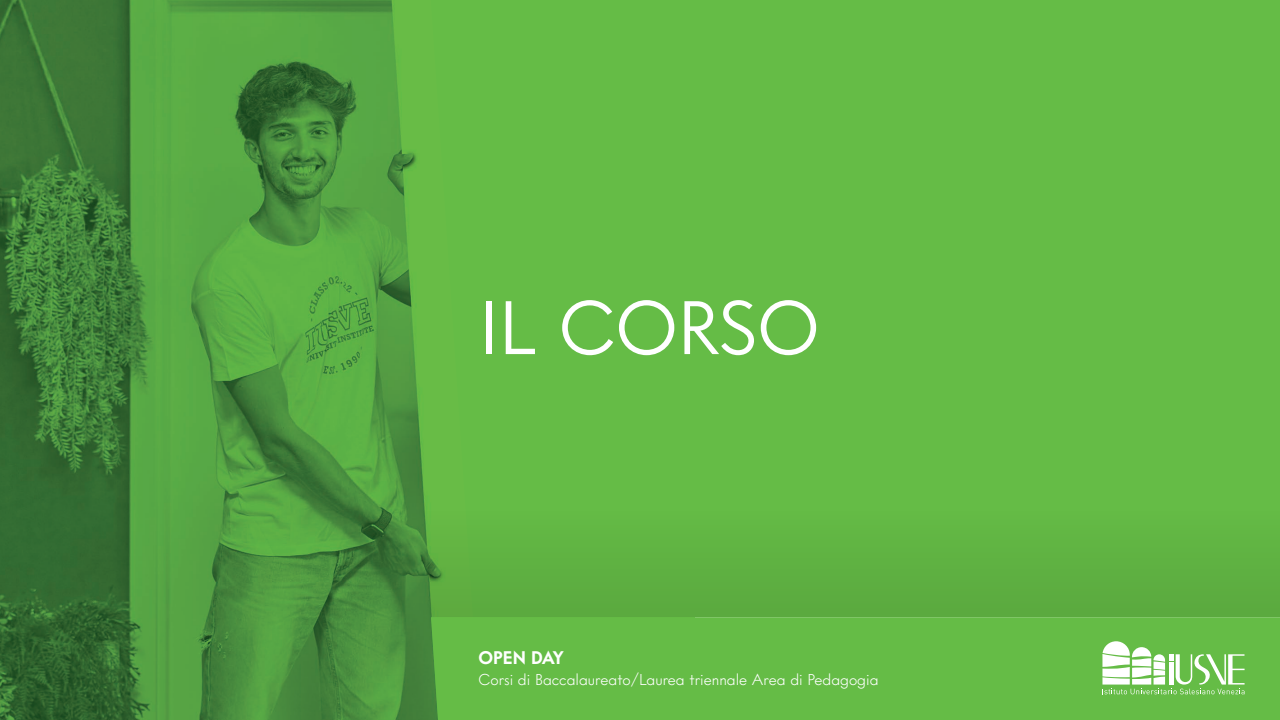
<style>
.page{position:relative;width:1280px;height:720px;background:#fff}
.page>*{position:absolute;margin:0;border:0;box-sizing:border-box;transform-origin:0 0}
.t1{font:75px "Intervogue";color:#fff}
.t2{font:700 17.88px "Intervogue";color:#fff}
.t3{font:300 15.62px "Intervogue";color:#fff}
</style>
<div class="page">
<img style="left:0;top:0;width:431px;height:720px">
<div style="left:431px;top:0;width:849px;height:482px;background:#65bc46"></div>
<svg style="left:422px;top:482px;width:858px;height:135px;background:#60b342"></svg>
<div style="left:431px;top:617px;width:849px;height:103px;background:#65bc46"></div>
<svg style="left:1102px;top:641px;width:143px;height:53px"></svg>
<p class="t1" style="left:478px;top:281px;width:343px">IL CORSO</p>
<p class="t2" style="left:478px;top:647px;width:87px">OPEN DAY</p>
<p class="t3" style="left:478px;top:669px;width:402px">Corsi di Baccalaureato/Laurea triennale Area di Pedagogia</p>
</div>
